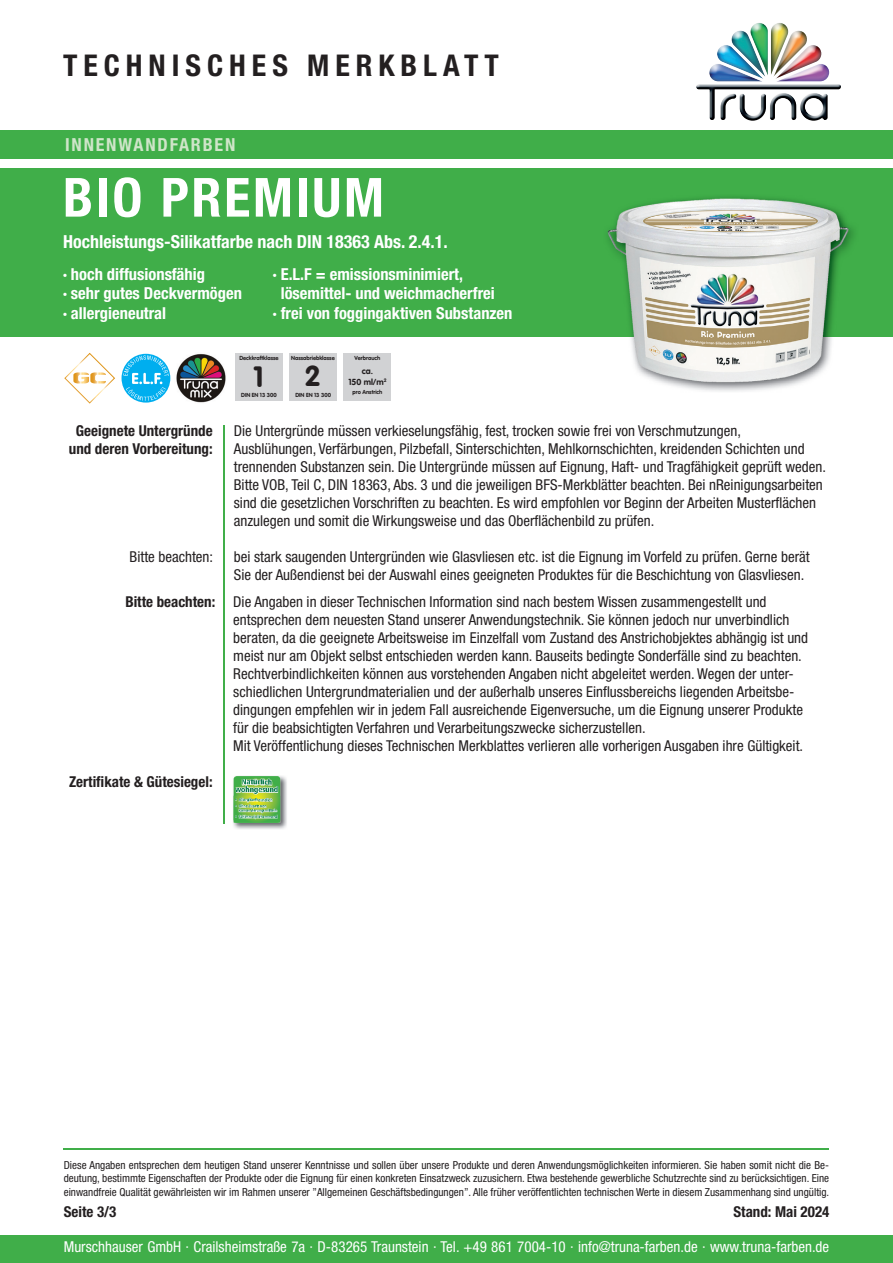
<style>
.page{position:relative;width:893px;height:1263px;background:#fff}
.page>*{position:absolute;margin:0;border:0;box-sizing:border-box;transform-origin:0 0}
.t1{font:700 condensed 54px "Helvetica Neue LT Pro";letter-spacing:.05em;color:#fff}
.t2{font:700 condensed 30px "Helvetica Neue LT Pro";letter-spacing:.2em;color:#231f20}
.t3{font:28.65px "VAG Rounded Bold";color:#231f20}
.t4{font:700 condensed 18px "Helvetica Neue LT Pro";color:#fff}
.t5{font:700 condensed 18px "Helvetica Neue LT Pro";letter-spacing:.1em;color:#cfe5c9}
.t6{font:700 condensed 16.5px/19.5px "Helvetica Neue LT Pro";color:#fff}
.t7{font:condensed 15px/18px "Helvetica Neue LT Pro";color:#231f20}
.t8{font:condensed 15px "Helvetica Neue LT Pro";color:#fff}
.t9{font:700 condensed 15px "Helvetica Neue LT Pro";color:#231f20}
.t10{font:condensed 11.1px/13.5px "Helvetica Neue LT Pro";color:#231f20;text-align:justify}
.t11{font:8.55px/10.5px "VAG Rounded Bold";color:#231f20;text-align:center}
.t12{font:5.7px "VAG Rounded Bold";color:#231f20}
.s1{font-weight:700}
</style>
<div class="page">
<div style="left:0;top:1235px;width:893px;height:28px;background:#40ae49"></div>
<hr style="left:223px;top:425px;width:2px;height:398px;background:#40ae49">
<hr style="left:64px;top:1148px;width:765px;height:2px;background:#40ae49">
<div style="left:0;top:168px;width:893px;height:169px;background:#40ae49"></div>
<div style="left:0;top:130px;width:893px;height:29px;background:#40ae49"></div>
<img style="left:696px;top:23px;width:145px;height:98px">
<svg style="left:64px;top:353px;width:51px;height:51px"></svg>
<img style="left:176px;top:353px;width:50px;height:50px">
<svg style="left:120px;top:352px;width:52px;height:52px"></svg>
<svg style="left:122px;top:354px;width:48px;height:49px"></svg>
<div style="left:235px;top:353px;width:48px;height:48px;background:#d1d2d4"></div>
<div style="left:289px;top:353px;width:48px;height:48px;background:#d1d2d4"></div>
<div style="left:344px;top:353px;width:47px;height:48px;background:#d1d2d4"></div>
<img style="left:233px;top:776px;width:54px;height:53px">
<svg style="left:233px;top:776px;width:47px;height:47px"></svg>
<img style="left:607px;top:196px;width:247px;height:196px">
<img style="left:234px;top:779px;width:46px;height:44px">
<h2 class="t2" style="left:63px;top:47px;width:437px">TECHNISCHES MERKBLATT</h2>
<p class="t5" style="left:65px;top:133px;width:172px">INNENWANDFARBEN</p>
<h1 class="t1" style="left:63px;top:165px;width:322px">BIO PREMIUM</h1>
<p class="t4" style="left:63px;top:230px;width:386px">Hochleistungs-Silikatfarbe nach DIN 18363 Abs. 2.4.1.</p>
<p class="t6" style="left:63px;top:264px;width:180px">· hoch diffusionsfähig<br>· sehr gutes Deckvermögen · allergieneutral</p>
<p class="t6" style="left:273px;top:264px;width:192px">· E.L.F = emissionsminimiert,</p>
<p class="t6" style="left:281px;top:283px;width:216px">lösemittel- und weichmacherfrei</p>
<p class="t6" style="left:273px;top:303px;width:241px">· frei von foggingaktiven Substanzen</p>
<p class="t12" style="left:239px;top:355px;width:41px">Deckkraftklasse</p>
<p class="t12" style="left:291px;top:355px;width:45px">Nassabriebklasse</p>
<p class="t12" style="left:354px;top:355px;width:27px">Verbrauch</p>
<p class="t12" style="left:241px;top:392px;width:37px">DIN EN 13 300</p>
<p class="t12" style="left:295px;top:392px;width:37px">DIN EN 13 300</p>
<h3 class="t3" style="left:253px;top:360px;width:12px">1</h3>
<h3 class="t3" style="left:305px;top:359px;width:18px">2</h3>
<p class="t11" style="left:348px;top:366px;width:40px">ca.<br>150 ml/m<sup>2</sup></p>
<p class="t12" style="left:353px;top:388px;width:31px">pro Anstrich</p>
<p class="t9" style="left:76px;top:421px;width:138px">Geeignete Untergründe</p>
<p class="t7" style="left:234px;top:422px;width:509px">Die Untergründe müssen verkieselungsfähig, fest, trocken sowie frei von Verschmutzungen,</p>
<p class="t9" style="left:69px;top:439px;width:145px">und deren Vorbereitung:</p>
<p class="t7" style="left:234px;top:440px;width:594px">Ausblühungen, Verfärbungen, Pilzbefall, Sinterschichten, Mehlkornschichten, kreidenden Schichten und trennenden Substanzen sein. Die Untergründe müssen auf Eignung, Haft- und Tragfähigkeit geprüft weden.<br>Bitte VOB, Teil C, DIN 18363, Abs. 3 und die jeweiligen BFS-Merkblätter beachten. Bei nReinigungsarbeiten sind die gesetzlichen Vorschriften zu beachten. Es wird empfohlen vor Beginn der Arbeiten Musterflächen anzulegen und somit die Wirkungsweise und das Oberflächenbild zu prüfen.</p>
<p class="t7" style="left:130px;top:548px;width:85px">Bitte beachten:</p>
<p class="t7" style="left:234px;top:548px;width:577px">bei stark saugenden Untergründen wie Glasvliesen etc. ist die Eignung im Vorfeld zu prüfen. Gerne berät<br>Sie der Außendienst bei der Auswahl eines geeigneten Produktes für die Beschichtung von Glasvliesen.</p>
<p class="t7" style="left:233px;top:593px;width:576px;text-indent:-108px"><span class="s1">Bitte beachten:</span> Die Angaben in dieser Technischen Information sind nach bestem Wissen zusammengestellt und entsprechen dem neuesten Stand unserer Anwendungstechnik. Sie können jedoch nur unverbindlich beraten, da die ge eignete Arbeitsweise im Einzelfall vom Zustand des Anstrichobjektes abhängig ist und meist nur am Objekt selbst entschieden werden kann. Bauseits bedingte Sonderfälle sind zu beachten.<br>Rechtverbindlichkeiten können aus vorstehenden Angaben nicht abgeleitet werden. Wegen der unter&shy;schiedlichen Untergrundmaterialien und der außerhalb unseres Einflussbereichs liegenden Arbeitsbe&shy;dingungen empfehlen wir in jedem Fall ausreichende Eigenversuche, um die Eignung unserer Produkte für die beabsichtigten Verfahren und Verarbeitungszwecke sicherzustellen.<br>Mit Veröffentlichung dieses Technischen Merkblattes verlieren alle vorherigen Ausgaben ihre Gültigkeit.</p>
<p class="t9" style="left:69px;top:772px;width:145px">Zertifikate &amp; Gütesiegel:</p>
<p class="t10" style="left:64px;top:1158px;width:767px">Diese Angaben entsprechen dem heutigen Stand unserer Kenntnisse und sollen über unsere Produkte und deren Anwendungsmöglichkeiten informieren. Sie haben somit nicht die Be&shy;deutung, bestimmte Eigenschaften der Produkte oder die Eignung für einen konkreten Einsatzweck zuzusichern. Etwa bestehende gewerbliche Schutzrechte sind zu berücksichtigen. Eine einwandfreie Qualität gewährleisten wir im Rahmen unserer ”Allgemeinen Geschäftsbedingungen”. Alle früher veröffentlichten technischen Werte in diesem Zusammenhang sind ungültig.</p>
<p class="t9" style="left:64px;top:1202px;width:54px">Seite 3/3</p>
<p class="t9" style="left:733px;top:1202px;width:97px">Stand: Mai 2024</p>
<p class="t8" style="left:64px;top:1238px;width:767px">Murschhauser GmbH · Crailsheimstraße 7a · D-83265 Traunstein · Tel. +49 861 7004-10 · info@truna-farben.de · www.truna-farben.de</p>
</div>
